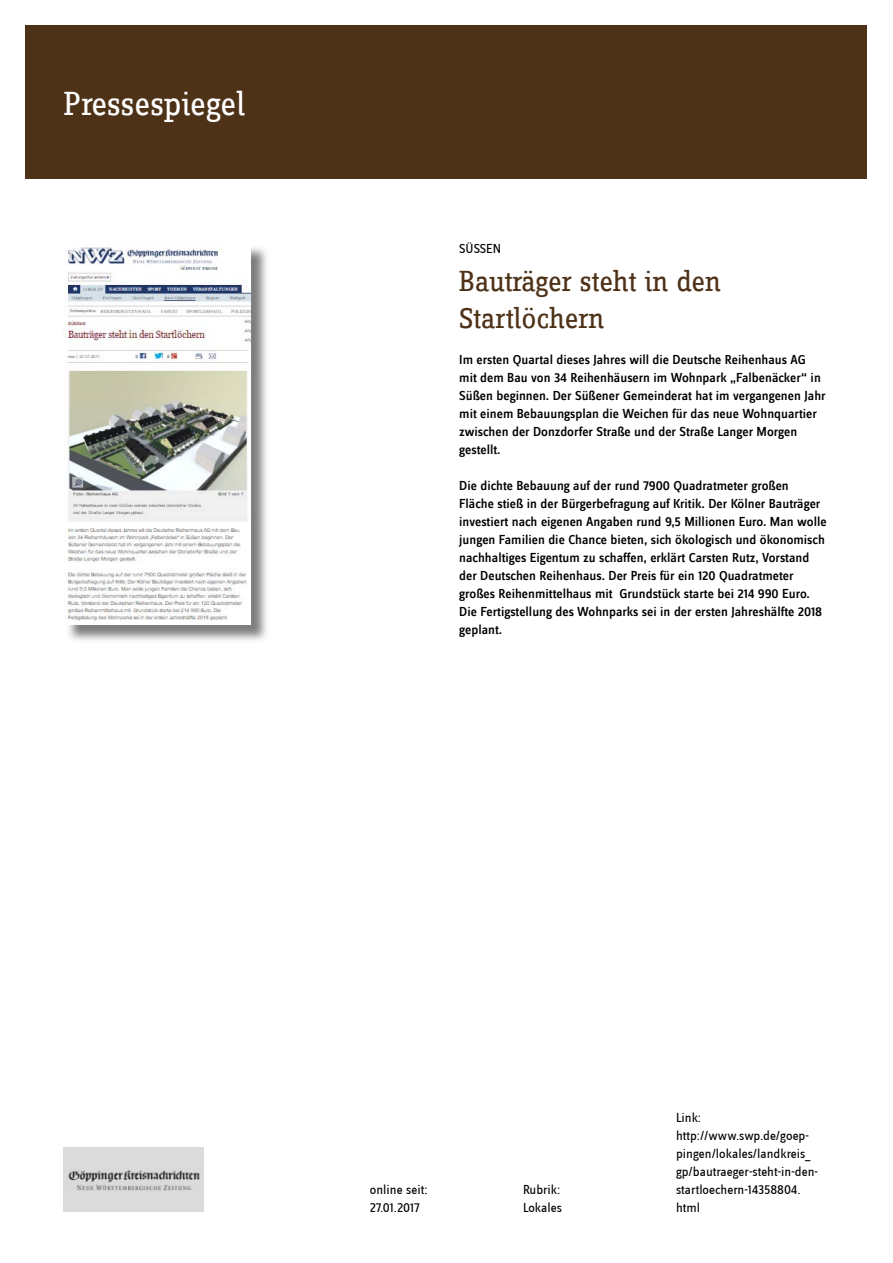
<style>
.page{position:relative;width:893px;height:1263px;background:#fff}
.page>*{position:absolute;margin:0;border:0;box-sizing:border-box;transform-origin:0 0}
.t1{font:34.5px "Zine Slab Dis";color:#fff}
.t2{font:30px/37.5px "Zine Slab Dis";letter-spacing:-.01em;color:#4e3218}
.t3{font:500 13.5px/18px "Zine Sans Dis";color:#000}
.t4{font:13.5px/18px "Zine Sans Dis";color:#000}
</style>
<div class="page">
<div style="left:26px;top:26px;width:841px;height:153px;background:#4e3218"></div>
<img style="left:64px;top:1147px;width:140px;height:65px">
<img style="left:68px;top:247px;width:199px;height:394px">
<img style="left:65px;top:247px;width:186px;height:377px">
<h1 class="t1" style="left:64px;top:87px;width:183px">Pressespiegel</h1>
<p class="t4" style="left:459px;top:241px;width:43px">SÜSSEN</p>
<h2 class="t2" style="left:459px;top:264px;width:263px">Bauträger steht in den<br>Startlöchern</h2>
<p class="t3" style="left:459px;top:352px;width:368px">Im ersten Quartal dieses Jahres will die Deutsche Reihenhaus AG mit dem Bau von 34 Reihenhäusern im Wohnpark „Falbenäcker“ in Süßen beginnen. Der Süßener Gemeinderat hat im vergangenen Jahr mit einem Bebauungsplan die Weichen für das neue Wohnquartier zwischen der Donzdorfer Straße und der Straße Langer Morgen gestellt.</p>
<p class="t3" style="left:459px;top:478px;width:369px">Die dichte Bebauung auf der rund 7900 Quadratmeter großen Fläche stieß in der Bürgerbefragung auf Kritik. Der Kölner Bauträger investiert nach eigenen Angaben rund 9,5 Millionen Euro. Man wolle jungen Familien die Chance bieten, sich ökologisch und ökonomisch nachhaltiges Eigentum zu schaffen, erklärt Carsten Rutz, Vorstand der Deutschen Reihenhaus. Der Preis für ein 120 Quadratmeter großes Reihenmittelhaus mit Grundstück starte bei 214 990 Euro.<br>Die Fertigstellung des Wohnparks sei in der ersten Jahreshälfte 2018 geplant.</p>
<p class="t4" style="left:370px;top:1181px;width:59px">online seit:<br>27.01.2017</p>
<p class="t4" style="left:523px;top:1181px;width:41px">Rubrik:<br>Lokales</p>
<p class="t4" style="left:676px;top:1109px;width:143px">Link: http://www.swp.de/goep&shy;pingen/lokales/landkreis_ gp/bautraeger-steht-in-den&shy;startloechern-14358804. html</p>
</div>
